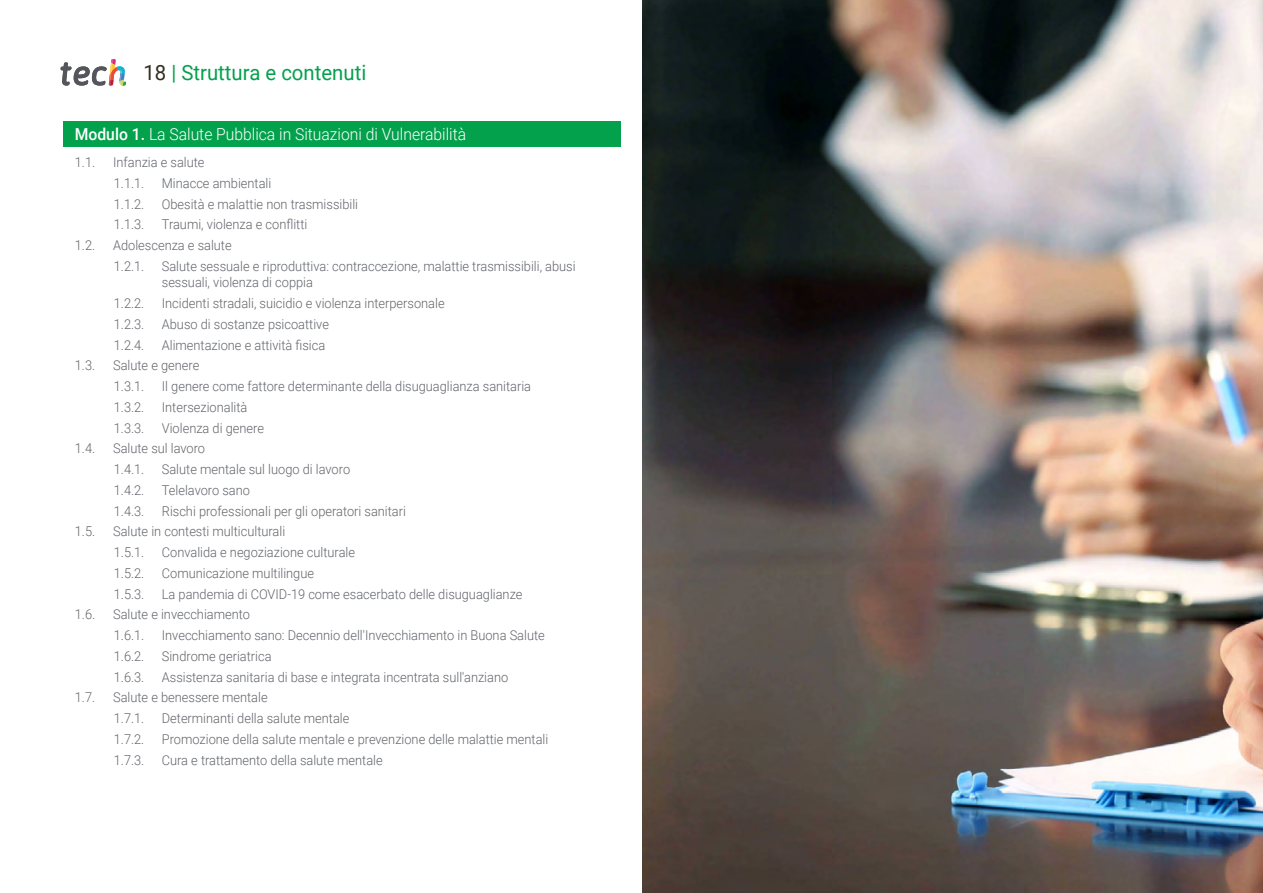
<style>
.page{position:relative;width:1263px;height:893px;background:#fff}
.page>*{position:absolute;margin:0;border:0;box-sizing:border-box;transform-origin:0 0}
.t1{font:21px "Roboto";color:#04a14d}
.t2{font:300 16.5px "Roboto";color:#fff;scale:.95 1}
.t3{font:300 13.5px/20.7px "Roboto";color:#61646a;scale:.95 1}
.s1{color:#312e20}
.s2{font-weight:500}
</style>
<div class="page">
<img style="left:642px;top:0;width:621px;height:893px">
<div style="left:64px;top:121px;width:557px;height:25px;background:#04a14d"></div>
<svg style="left:61px;top:59px;width:65px;height:27px"></svg>
<h1 class="t1" style="left:144px;top:57px;width:224px"><span class="s1">18</span> | Struttura e contenuti</h1>
<p class="t2" style="left:75px;top:123px;width:413px"><span class="s2">Modulo 1.</span> La Salute Pubblica in Situazioni di Vulnerabilità</p>
<p class="t3" style="left:75px;top:151px;width:23px">1.1.</p>
<p class="t3" style="left:113px;top:151px;width:98px">Infanzia e salute<br>1.1.1.</p>
<p class="t3" style="left:162px;top:172px;width:117px">Minacce ambientali</p>
<p class="t3" style="left:114px;top:193px;width:34px">1.1.2.</p>
<p class="t3" style="left:162px;top:193px;width:208px">Obesità e malattie non trasmissibili</p>
<p class="t3" style="left:114px;top:214px;width:34px">1.1.3.</p>
<p class="t3" style="left:162px;top:214px;width:155px">Traumi, violenza e conflitti</p>
<p class="t3" style="left:75px;top:234px;width:23px">1.2.</p>
<p class="t3" style="left:113px;top:234px;width:126px">Adolescenza e salute<br>1.2.1.</p>
<p class="t3" style="left:162px;top:257px;width:437px;line-height:16.5px">Salute sessuale e riproduttiva: contraccezione, malattie trasmissibili, abusi sessuali, violenza di coppia</p>
<p class="t3" style="left:114px;top:292px;width:34px">1.2.2.</p>
<p class="t3" style="left:162px;top:292px;width:299px">Incidenti stradali, suicidio e violenza interpersonale</p>
<p class="t3" style="left:114px;top:313px;width:34px">1.2.3.</p>
<p class="t3" style="left:162px;top:313px;width:177px">Abuso di sostanze psicoattive</p>
<p class="t3" style="left:114px;top:334px;width:34px">1.2.4.</p>
<p class="t3" style="left:162px;top:334px;width:174px">Alimentazione e attività fisica</p>
<p class="t3" style="left:75px;top:355px;width:23px">1.3.</p>
<p class="t3" style="left:113px;top:355px;width:92px">Salute e genere<br>1.3.1.</p>
<p class="t3" style="left:162px;top:375px;width:390px">Il genere come fattore determinante della disuguaglianza sanitaria</p>
<p class="t3" style="left:114px;top:396px;width:34px">1.3.2.</p>
<p class="t3" style="left:162px;top:396px;width:92px">Intersezionalità</p>
<p class="t3" style="left:114px;top:417px;width:34px">1.3.3.</p>
<p class="t3" style="left:162px;top:417px;width:109px">Violenza di genere</p>
<p class="t3" style="left:75px;top:438px;width:23px">1.4.</p>
<p class="t3" style="left:113px;top:438px;width:98px">Salute sul lavoro<br>1.4.1.</p>
<p class="t3" style="left:162px;top:458px;width:200px">Salute mentale sul luogo di lavoro</p>
<p class="t3" style="left:114px;top:479px;width:34px">1.4.2.</p>
<p class="t3" style="left:162px;top:479px;width:94px">Telelavoro sano</p>
<p class="t3" style="left:114px;top:500px;width:34px">1.4.3.</p>
<p class="t3" style="left:162px;top:500px;width:258px">Rischi professionali per gli operatori sanitari</p>
<p class="t3" style="left:75px;top:521px;width:23px">1.5.</p>
<p class="t3" style="left:113px;top:521px;width:183px">Salute in contesti multiculturali<br>1.5.1.</p>
<p class="t3" style="left:162px;top:541px;width:205px">Convalida e negoziazione culturale</p>
<p class="t3" style="left:114px;top:562px;width:34px">1.5.2.</p>
<p class="t3" style="left:162px;top:562px;width:162px">Comunicazione multilingue</p>
<p class="t3" style="left:114px;top:583px;width:34px">1.5.3.</p>
<p class="t3" style="left:162px;top:583px;width:381px">La pandemia di COVID-19 come esacerbato delle disuguaglianze</p>
<p class="t3" style="left:75px;top:604px;width:23px">1.6.</p>
<p class="t3" style="left:113px;top:604px;width:146px">Salute e invecchiamento<br>1.6.1.</p>
<p class="t3" style="left:162px;top:624px;width:405px">Invecchiamento sano: Decennio dell'Invecchiamento in Buona Salute</p>
<p class="t3" style="left:114px;top:645px;width:34px">1.6.2.</p>
<p class="t3" style="left:162px;top:645px;width:117px">Sindrome geriatrica</p>
<p class="t3" style="left:114px;top:666px;width:34px">1.6.3.</p>
<p class="t3" style="left:162px;top:666px;width:366px">Assistenza sanitaria di base e integrata incentrata sull'anziano</p>
<p class="t3" style="left:75px;top:687px;width:23px">1.7.</p>
<p class="t3" style="left:113px;top:687px;width:164px">Salute e benessere mentale<br>1.7.1.</p>
<p class="t3" style="left:162px;top:707px;width:199px">Determinanti della salute mentale</p>
<p class="t3" style="left:114px;top:728px;width:34px">1.7.2.</p>
<p class="t3" style="left:162px;top:728px;width:408px">Promozione della salute mentale e prevenzione delle malattie mentali</p>
<p class="t3" style="left:114px;top:749px;width:34px">1.7.3.</p>
<p class="t3" style="left:162px;top:749px;width:234px">Cura e trattamento della salute mentale</p>
</div>
